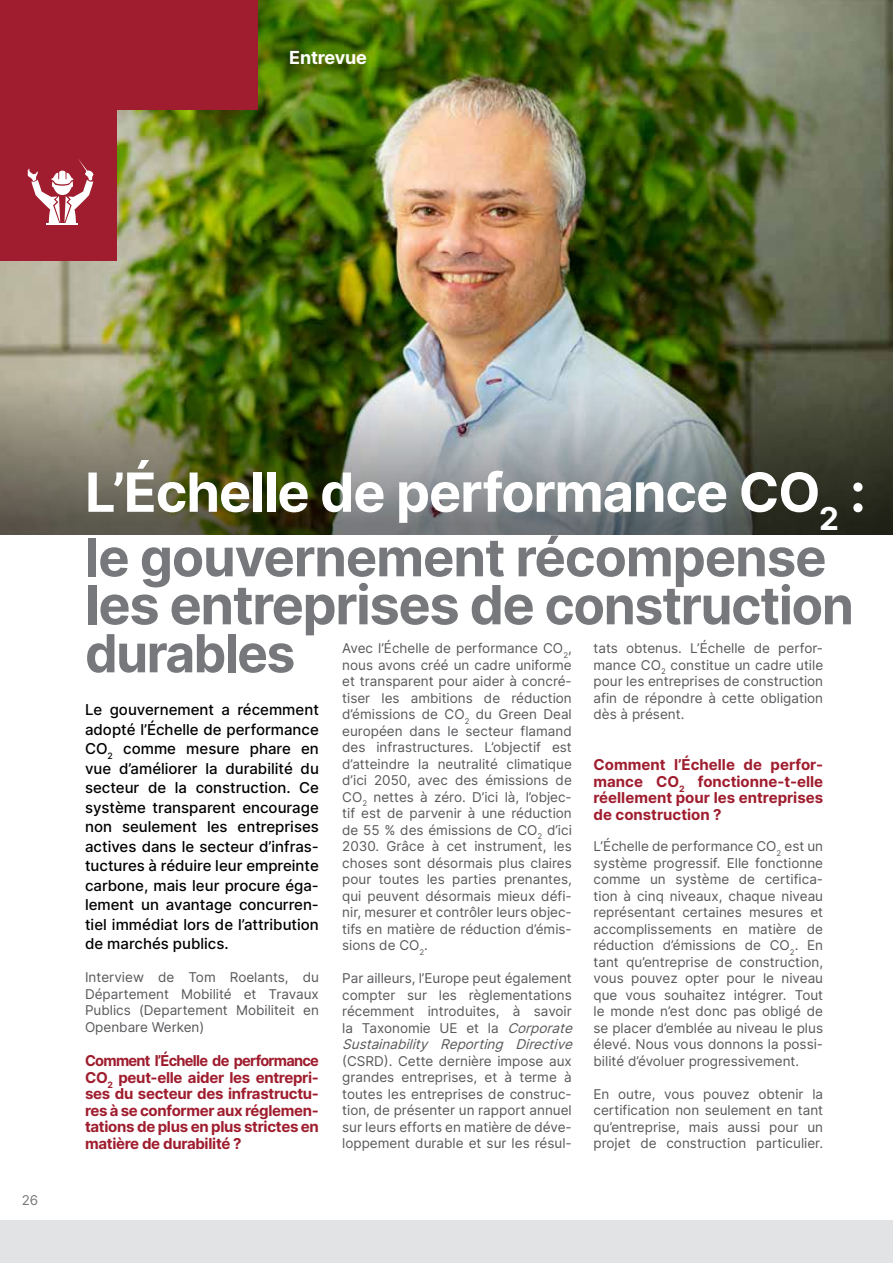
<style>
.page{position:relative;width:893px;height:1263px;background:#fff}
.page>*{position:absolute;margin:0;border:0;box-sizing:border-box;transform-origin:0 0}
.t1{font:700 54px "Inter";letter-spacing:-.025em;color:#77787b}
.t2{font:700 54px "Inter";letter-spacing:-.02em;color:#fff}
.t3{font:700 52.5px "Inter";letter-spacing:-.02em;color:#77787b}
.t4{font:700 18px "Inter";letter-spacing:-.01em;color:#fff}
.t5{font:500 15px/19.5px "Inter";color:#000;text-align:justify}
.t6{font:700 15px/16.5px "Inter";letter-spacing:-.02em;color:#9f1d2e;text-align:justify}
.t7{font:13.5px/16.5px "Inter";color:#58595b;text-align:justify}
.t8{font:13.5px "Inter";color:#77787b}
.s1{font-size:52.5px}
.s2{font-style:italic}
</style>
<div class="page">
<div style="left:0;top:1220px;width:893px;height:43px;background:#e2e3e4"></div>
<img style="left:0;top:0;width:893px;height:344px">
<img style="left:0;top:344px;width:893px;height:191px">
<div style="left:0;top:0;width:257px;height:109px;background:#9f1d2e"></div>
<div style="left:0;top:0;width:117px;height:260px;background:#9f1d2e"></div>
<svg style="left:28px;top:159px;width:65px;height:65px"></svg>
<hr style="left:47px;top:224px;width:31px;height:1px;background:#fff">
<h3 class="t4" style="left:289px;top:45px;width:79px">Entrevue</h3>
<p class="t8" style="left:22px;top:1190px;width:18px">26</p>
<h1 class="t2" style="left:85px;top:453px;width:782px">L’Échelle de performance CO<sub>2</sub> :</h1>
<h2 class="t3" style="left:85px;top:519px;width:743px">le gouvernement récompense</h2>
<h1 class="t1" style="left:85px;top:565px;width:770px">les entreprises de <span class="s1">construction</span></h1>
<h2 class="t3" style="left:85px;top:615px;width:212px">durables</h2>
<p class="t5" style="left:85px;top:700px;width:235px">Le gouvernement a récemment adopté l’Échelle de performance CO<sub>2</sub> comme mesure phare en vue d’améliorer la durabilité du secteur de la construction. Ce système transparent encourage non seulement les entreprises actives dans le secteur d’infras&shy;tuctures à réduire leur empreinte carbone, mais leur procure éga&shy;lement un avantage concurren&shy;tiel immédiat lors de l’attribution de marchés publics.</p>
<p class="t7" style="left:85px;top:969px;width:235px">Interview de Tom Roelants, du Département Mobilité et Travaux Publics (Departement Mobiliteit en Openbare Werken)</p>
<p class="t6" style="left:85px;top:1052px;width:235px">Comment l’Échelle de performance CO<sub>2</sub> peut-elle aider les entrepri&shy;ses du secteur des infrastructu&shy;res à se conformer aux réglemen&shy;tations de plus en plus strictes en matière de durabilité ?</p>
<p class="t7" style="left:594px;top:640px;width:231px">tats obtenus. L’Échelle de perfor&shy;mance CO<sub>2</sub> constitue un cadre utile pour les entreprises de construction afin de répondre à cette obligation dès à présent.</p>
<p class="t6" style="left:594px;top:756px;width:231px">Comment l’Échelle de perfor&shy;mance CO<sub>2</sub> fonctionne-t-elle réellement pour les entreprises de construction ?</p>
<p class="t7" style="left:593px;top:838px;width:231px">L’Échelle de performance CO<sub>2</sub> est un système progressif. Elle fonctionne comme un système de certifica&shy;tion à cinq niveaux, chaque niveau représentant certaines mesures et accomplissements en matière de réduction d’émissions de CO<sub>2</sub>. En tant qu’entreprise de construction, vous pouvez opter pour le niveau que vous souhaitez intégrer. Tout le monde n’est donc pas obligé de se placer d’emblée au niveau le plus élevé. Nous vous donnons la possi&shy;bilité d’évoluer progressivement.</p>
<p class="t7" style="left:593px;top:1085px;width:231px">En outre, vous pouvez obtenir la certification non seulement en tant qu’entreprise, mais aussi pour un projet de construction particulier.</p>
<p class="t7" style="left:342px;top:640px;width:231px">Avec l’Échelle de performance CO<sub>2</sub>, nous avons créé un cadre uniforme et transparent pour aider à concré&shy;tiser les ambitions de réduction d’émissions de CO<sub>2</sub> du Green Deal européen dans le secteur flamand des infrastructures. L’objectif est d’atteindre la neutralité climatique d’ici 2050, avec des émissions de CO<sub>2</sub> nettes à zéro. D’ici là, l’objec&shy;tif est de parvenir à une réduction de 55 % des émissions de CO<sub>2</sub> d’ici 2030. Grâce à cet instrument, les choses sont désormais plus claires pour toutes les parties prenantes, qui peuvent désormais mieux défi&shy;nir, mesurer et contrôler leurs objec&shy;tifs en matière de réduction d’émis&shy;sions de CO<sub>2</sub>.</p>
<p class="t7" style="left:342px;top:970px;width:236px;text-align:left">Par ailleurs, l’Europe peut également compter sur les règlementations récemment introduites, à savoir la Taxonomie UE et la <span class="s2">Corporate Sustainability Reporting Directive</span></p>
<p class="t7" style="left:342px;top:1052px;width:231px">(CSRD). Cette dernière impose aux grandes entreprises, et à terme à toutes les entreprises de construc&shy;tion, de présenter un rapport annuel sur leurs efforts en matière de déve&shy;loppement durable et sur les résul-</p>
</div>
